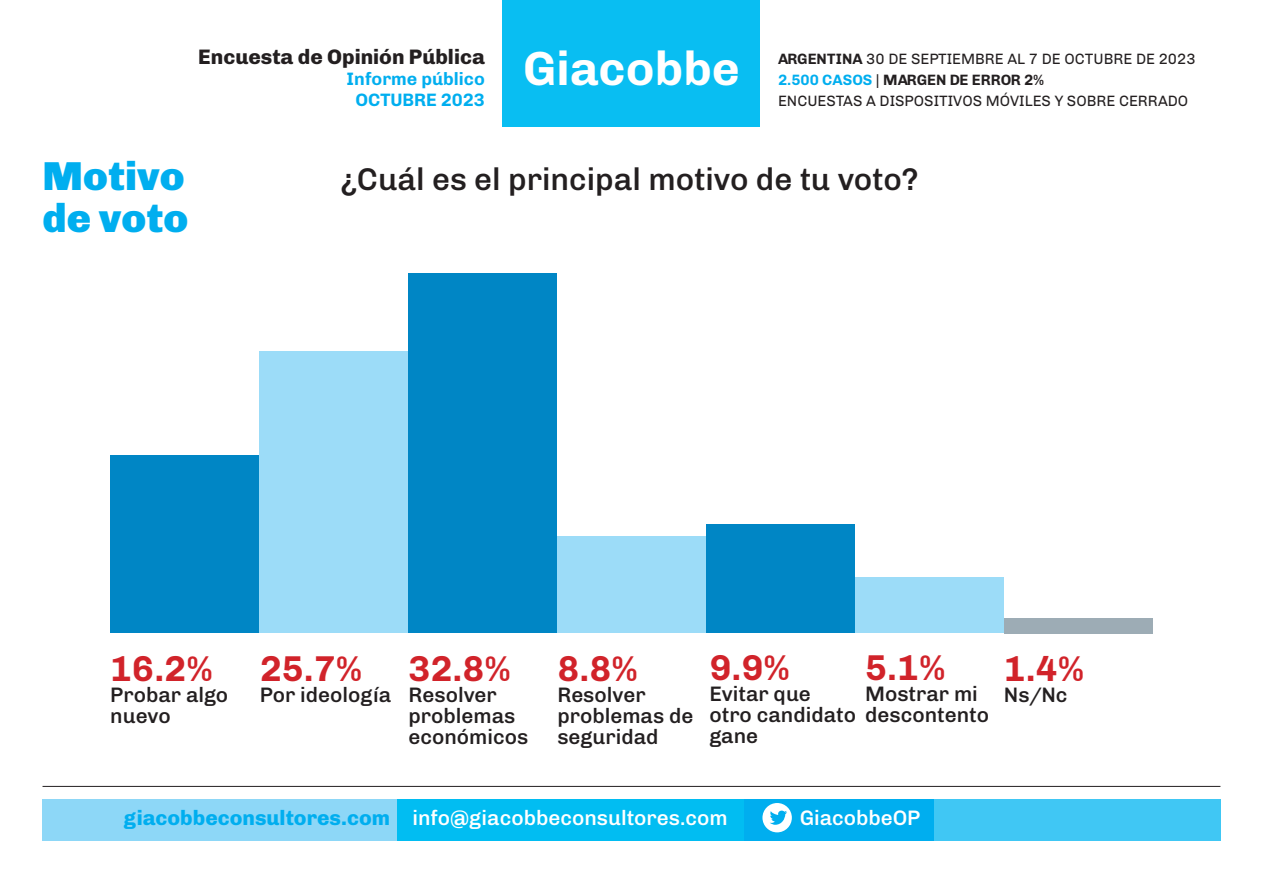
<style>
.page{position:relative;width:1263px;height:893px;background:#fff}
.page>*{position:absolute;margin:0;border:0;box-sizing:border-box;transform-origin:0 0}
.t1{font:700 48px "Chivo";color:#fff}
.t2{font:900 40.5px "Chivo";color:#00aeef}
.t3{font:700 36px "Chivo";color:#d1232a}
.t4{font:500 31.5px "Chivo";color:#231f20}
.t5{font:500 21px/21px "Chivo";color:#231f20}
.t6{font:500 21px "Chivo";color:#fff}
.t7{font:800 21px "Chivo";color:#231f20}
.t8{font:700 18px/21px "Chivo";color:#00aeef;text-align:center}
.t9{font:15px/21px "Chivo";color:#231f20}
.s1{font-weight:700}
.s2{font-weight:700;color:#00aeef}
.s3{font-weight:800;color:#00aeef}
</style>
<div class="page">
<div style="left:43px;top:799px;width:1177px;height:42px;background:#00aeef"></div>
<div style="left:43px;top:799px;width:358px;height:42px;background:#8dd7f7"></div>
<div style="left:934px;top:799px;width:286px;height:42px;background:#40c7f4"></div>
<div style="left:398px;top:799px;width:346px;height:42px;background:#01bdf2"></div>
<div style="left:762px;top:803px;width:30px;height:29px;background:#fff;border-radius:50%"></div>
<svg style="left:770px;top:811px;width:17px;height:14px"></svg>
<div style="left:503px;top:0;width:257px;height:127px;background:#09bef2"></div>
<hr style="left:43px;top:786px;width:1177px;height:1px;background:#231f20">
<div style="left:110px;top:456px;width:149px;height:177px;background:#0086c5"></div>
<div style="left:259px;top:351px;width:149px;height:282px;background:#9cdcf8"></div>
<div style="left:408px;top:274px;width:149px;height:359px;background:#0086c5"></div>
<div style="left:1004px;top:618px;width:149px;height:15px;background:#9dacb5"></div>
<div style="left:557px;top:537px;width:149px;height:96px;background:#9cdcf8"></div>
<div style="left:706px;top:525px;width:149px;height:108px;background:#0086c5"></div>
<div style="left:855px;top:577px;width:149px;height:56px;background:#9cdcf8"></div>
<p class="t7" style="left:198px;top:40px;width:288px">Encuesta de Opinión Pública</p>
<p class="t8" style="left:346px;top:67px;width:140px">Informe público<br>OCTUBRE 2023</p>
<h1 class="t1" style="left:523px;top:31px;width:218px">Giacobbe</h1>
<p class="t9" style="left:778px;top:47px;width:419px"><span class="s1">ARGENTINA</span> 30 DE SEPTIEMBRE AL 7 DE OCTUBRE DE 2023<br><span class="s2">2.500 CASOS</span> | <span class="s1">MARGEN DE ERROR 2%<br></span>ENCUESTAS A DISPOSITIVOS MÓVILES Y SOBRE CERRADO</p>
<p class="t2" style="left:43px;top:143px;width:144px">Motivo</p>
<p class="t2" style="left:43px;top:185px;width:147px">de voto</p>
<p class="t4" style="left:341px;top:155px;width:580px">¿Cuál es el principal motivo de tu voto?</p>
<p class="t3" style="left:110px;top:640px;width:104px">16.2%</p>
<p class="t5" style="left:110px;top:683px;width:119px">Probar algo nuevo</p>
<p class="t3" style="left:260px;top:640px;width:104px">25.7%</p>
<p class="t5" style="left:260px;top:683px;width:133px">Por ideología</p>
<p class="t3" style="left:408px;top:640px;width:104px">32.8%</p>
<p class="t5" style="left:408px;top:683px;width:121px">Resolver problemas económicos</p>
<p class="t3" style="left:557px;top:640px;width:82px">8.8%</p>
<p class="t5" style="left:557px;top:683px;width:138px">Resolver problemas de seguridad</p>
<p class="t3" style="left:709px;top:640px;width:82px">9.9%</p>
<p class="t5" style="left:709px;top:672px;width:103px;line-height:42px">Evitar que gane</p>
<p class="t3" style="left:865px;top:640px;width:82px">5.1%</p>
<p class="t5" style="left:709px;top:682px;width:281px;text-indent:156px">Mostrar mi otro candidato descontento</p>
<p class="t3" style="left:1004px;top:640px;width:82px">1.4%</p>
<p class="t5" style="left:1004px;top:683px;width:65px">Ns/Nc</p>
<p class="t6" style="left:124px;top:801px;width:605px"><span class="s3">giacobbeconsultores.com</span> info@giacobbeconsultores.com</p>
<p class="t6" style="left:800px;top:801px;width:122px">GiacobbeOP</p>
</div>
